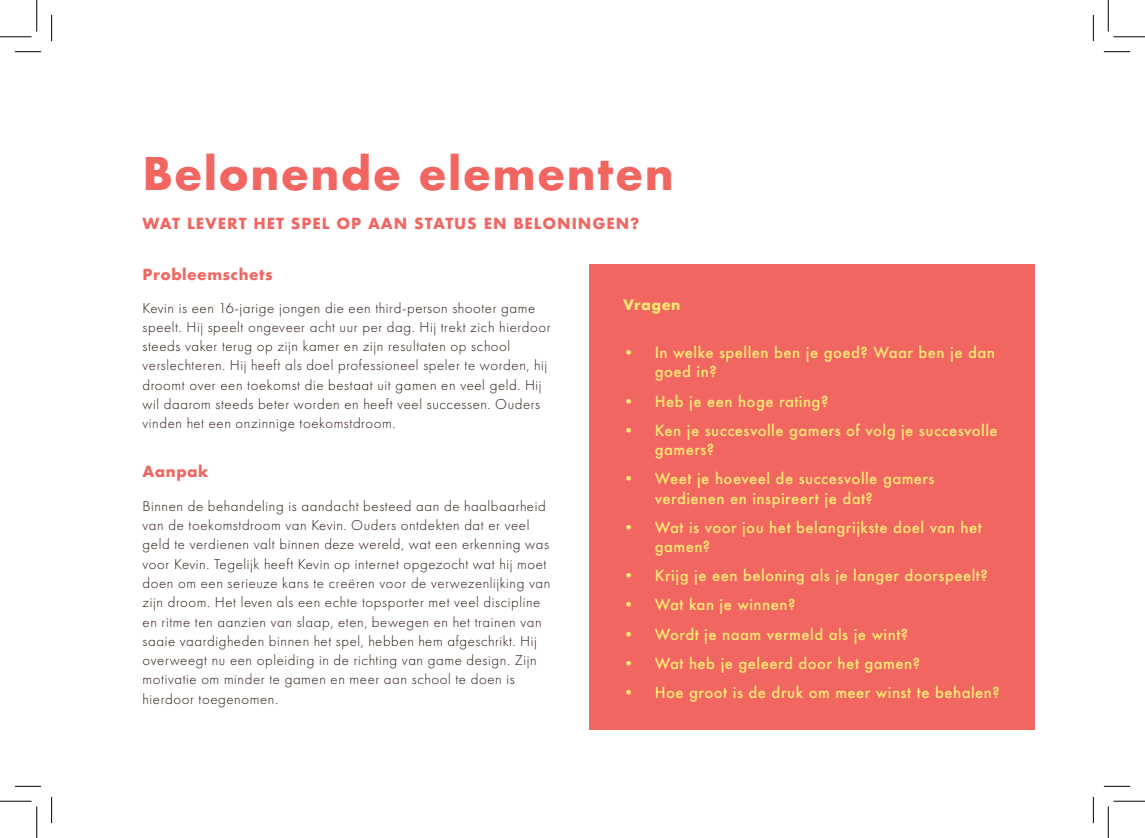
<style>
.page{position:relative;width:1145px;height:838px;background:#fff}
.page>*{position:absolute;margin:0;border:0;box-sizing:border-box;transform-origin:0 0}
.SPEL_body{font:700 43.75px "Futura";letter-spacing:.03em;color:#f26661}
.SPEL_body-2{font:300 14.88px/19.2px "Futura PT";letter-spacing:.04em;color:#29130c}
.t1{font:500 14.88px/19.2px "Futura";letter-spacing:.03em;color:#ffea74}
.SPEL_tussentitel{font:700 14.88px "Futura";letter-spacing:.06em;color:#f26661}
.SPEL_tussenkop{font:700 14.88px "Futura";letter-spacing:.03em;color:#f26661}
.SPEL_tussenkop-2{font:700 14px "Futura";letter-spacing:.03em;color:#ffea74}
</style>
<div class="page">
<div style="left:590px;top:264px;width:445px;height:465px;background:#f26661"></div>
<svg style="left:15px;top:51px;width:26px;height:1px"></svg>
<svg style="left:1104px;top:51px;width:26px;height:1px"></svg>
<svg style="left:15px;top:786px;width:26px;height:1px"></svg>
<svg style="left:1104px;top:786px;width:26px;height:1px"></svg>
<svg style="left:51px;top:15px;width:1px;height:26px"></svg>
<svg style="left:51px;top:796px;width:1px;height:27px"></svg>
<svg style="left:1093px;top:15px;width:1px;height:26px"></svg>
<svg style="left:1093px;top:796px;width:1px;height:27px"></svg>
<hr style="left:0;top:36px;width:32px;height:1px;background:#000">
<hr style="left:1113px;top:36px;width:32px;height:1px;background:#000">
<hr style="left:0;top:800px;width:32px;height:1px;background:#000">
<hr style="left:1113px;top:800px;width:32px;height:1px;background:#000">
<hr style="left:36px;top:0;width:1px;height:31px;background:#000">
<hr style="left:36px;top:806px;width:1px;height:31px;background:#000">
<hr style="left:1108px;top:0;width:1px;height:31px;background:#000">
<hr style="left:1108px;top:806px;width:1px;height:31px;background:#000">
<p class="SPEL_body" style="left:143px;top:142px;width:533px">Belonende elementen</p>
<p class="SPEL_tussentitel" style="left:143px;top:213px;width:498px">WAT LEVERT HET SPEL OP AAN STATUS EN BELONINGEN?</p>
<p class="SPEL_tussenkop" style="left:143px;top:263px;width:132px">Probleemschets</p>
<p class="SPEL_body-2" style="left:143px;top:298px;width:410px">Kevin is een 16-jarige jongen die een third-person shooter game speelt. Hij speelt ongeveer acht uur per dag. Hij trekt zich hierdoor steeds vaker terug op zijn kamer en zijn resultaten op school verslechteren. Hij heeft als doel professioneel speler te worden, hij droomt over een toekomst die bestaat uit gamen en veel geld. Hij wil daarom steeds beter worden en heeft veel successen. Ouders vinden het een onzinnige toekomstdroom.</p>
<p class="SPEL_tussenkop" style="left:143px;top:461px;width:67px">Aanpak</p>
<p class="SPEL_body-2" style="left:143px;top:496px;width:409px">Binnen de behandeling is aandacht besteed aan de haalbaarheid van de toekomstdroom van Kevin. Ouders ontdekten dat er veel geld te verdienen valt binnen deze wereld, wat een erkenning was voor Kevin. Tegelijk heeft Kevin op internet opgezocht wat hij moet doen om een serieuze kans te creëren voor de verwezenlijking van zijn droom. Het leven als een echte topsporter met veel discipline en ritme ten aanzien van slaap, eten, bewegen en het trainen van saaie vaardigheden binnen het spel, hebben hem afgeschrikt. Hij overweegt nu een opleiding in de richting van game design. Zijn motivatie om minder te gamen en meer aan school te doen is hierdoor toegenomen.</p>
<p class="SPEL_tussenkop-2" style="left:623px;top:294px;width:59px">Vragen</p>
<p class="t1" style="left:655px;top:343px;width:342px;text-indent:-32px">• In welke spellen ben je goed? Waar ben je dan goed in?</p>
<p class="t1" style="left:623px;top:391px;width:206px">• Heb je een hoge rating?</p>
<p class="t1" style="left:655px;top:420px;width:345px;text-indent:-32px">• Ken je succesvolle gamers of volg je succesvolle gamers?</p>
<p class="t1" style="left:655px;top:469px;width:281px;text-indent:-32px">• Weet je hoeveel de succesvolle gamers verdienen en inspireert je dat?</p>
<p class="t1" style="left:655px;top:517px;width:329px;text-indent:-32px">• Wat is voor jou het belangrijkste doel van het gamen?</p>
<p class="t1" style="left:623px;top:565px;width:366px">• Krijg je een beloning als je langer doorspeelt?</p>
<p class="t1" style="left:623px;top:595px;width:174px">• Wat kan je winnen?</p>
<p class="t1" style="left:623px;top:624px;width:286px">• Wordt je naam vermeld als je wint?</p>
<p class="t1" style="left:623px;top:653px;width:298px">• Wat heb je geleerd door het gamen?</p>
<p class="t1" style="left:623px;top:682px;width:378px">• Hoe groot is de druk om meer winst te behalen?</p>
</div>
